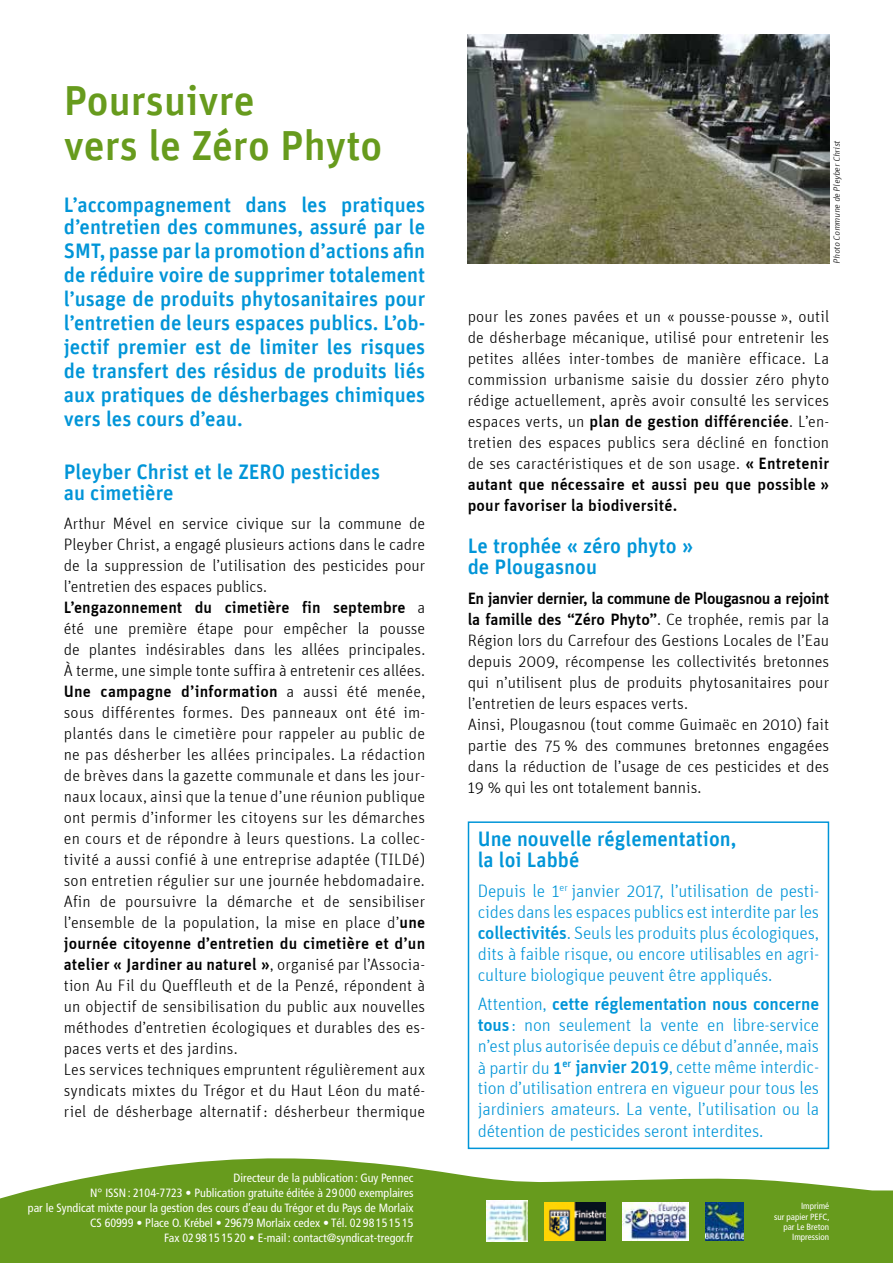
<style>
.page{position:relative;width:893px;height:1263px;background:#fff}
.page>*{position:absolute;margin:0;border:0;box-sizing:border-box;transform-origin:0 0}
.t1{font:42px/45px "Unit Medium TF";color:#679b1d}
.t2{font:21px/23.9px "Unit Medium TF";color:#0095d8}
.t3{font:300 18px/21px "Unit";letter-spacing:-.01em;color:#0095d8;text-align:justify}
.t4{font:300 16.5px/21px "Unit";letter-spacing:.01em;color:#000}
.t5{font:condensed 12px/15px "Frutiger";color:#fff;text-align:right}
.t6{font:condensed 9px/10.4px "Frutiger";color:#fff;text-align:right}
.t7{font:italic 300 9px "Unit";color:#000}
.s1{font-weight:500}
.s2{font-family:"Unit Medium TF";font-weight:400}
</style>
<div class="page">
<svg style="left:0;top:1143px;width:893px;height:120px;fill:#679b1d"></svg>
<img style="left:705px;top:1202px;width:38px;height:38px">
<img style="left:544px;top:1202px;width:61px;height:38px">
<img style="left:487px;top:1201px;width:40px;height:41px">
<img style="left:622px;top:1202px;width:66px;height:38px">
<div style="left:468px;top:821px;width:361px;height:328px;border:2px solid #0095d8"></div>
<img style="left:468px;top:34px;width:361px;height:230px">
<h1 class="t1" style="left:64px;top:77px;width:320px">Poursuivre<br>vers le Zéro Phyto</h1>
<p class="t2" style="left:64px;top:192px;width:363px;text-align:justify">L’accompagnement dans les pratiques d’entretien des communes, assuré par le SMT, passe par la promotion d’actions afin de réduire voire de supprimer totalement l’usage de produits phytosanitaires pour l’entretien de leurs espaces publics. L’ob&shy;jectif premier est de limiter les risques de transfert des résidus de produits liés aux pratiques de désherbages chimiques vers les cours d’eau.</p>
<p class="t2" style="left:64px;top:460px;width:318px;line-height:21px">Pleyber Christ et le ZERO pesticides au cimetière</p>
<p class="t4" style="left:64px;top:513px;width:363px">Arthur Mével en service civique sur la commune de Pleyber Christ, a engagé plusieurs actions dans le cadre de la suppression de l’utilisation des pesticides pour l’entretien des espaces publics.<br><span class="s1">L’engazonnement du cimetière fin septembre</span> a été une première étape pour empêcher la pousse de plantes indésirables dans les allées principales.<br>À terme, une simple tonte suffira à entretenir ces allées.<br><span class="s1">Une campagne d’information</span> a aussi été menée, sous différentes formes. Des panneaux ont été im&shy;plantés dans le cimetière pour rappeler au public de ne pas désherber les allées principales. La rédaction de brèves dans la gazette communale et dans les jour&shy;naux locaux, ainsi que la tenue d’une réunion publique ont permis d’informer les citoyens sur les démarches en cours et de répondre à leurs questions. La collec&shy;tivité a aussi confié à une entreprise adaptée (TILDé) son entretien régulier sur une journée hebdomadaire.<br>Afin de poursuivre la démarche et de sensibiliser l’ensemble de la population, la mise en place d’<span class="s1">une journée citoyenne d’entretien du cimetière et d’un atelier « Jardiner au naturel »</span>, organisé par l’Associa&shy;tion Au Fil du Queffleuth et de la Penzé, répondent à un objectif de sensibilisation du public aux nouvelles méthodes d’entretien écologiques et durables des es&shy;paces verts et des jardins.<br>Les services techniques empruntent régulièrement aux syndicats mixtes du Trégor et du Haut Léon du maté&shy;riel de désherbage alternatif: désherbeur thermique</p>
<p class="t5" style="left:28px;top:1170px;width:387px">Directeur de la publication : Guy Pennec<br>N° ISSN: 2104-7723 • Publication gratuite éditée à 29 000 exemplaires<br>par le Syndicat mixte pour la gestion des cours d’eau du Trégor et du Pays de Morlaix CS 60999 • Place O. Krébel • 29679 Morlaix cedex • Tél. 02 98 15 15 15<br>Fax 02 98 15 15 20 • E-mail : contact@syndicat-tregor.fr</p>
<p class="t7" style="left:832px;top:264px;width:126px;rotate:-90deg">Photo Commune de PleyberChrist</p>
<p class="t4" style="left:468px;top:306px;width:363px;text-align:justify">pour les zones pavées et un « pousse-pousse », outil de désherbage mécanique, utilisé pour entretenir les petites allées inter-tombes de manière efficace. La commission urbanisme saisie du dossier zéro phyto rédige actuellement, après avoir consulté les services espaces verts, un <span class="s1">plan de gestion différenciée</span>. L’en&shy;tretien des espaces publics sera décliné en fonction de ses caractéristiques et de son usage. <span class="s1">« Entretenir autant que nécessaire et aussi peu que possible » pour favoriser la biodiversité.</span></p>
<p class="t2" style="left:468px;top:535px;width:227px;line-height:21px">Le trophée « zéro phyto » de Plougasnou</p>
<p class="t4" style="left:468px;top:587px;width:363px"><span class="s1">En janvier dernier, la commune de Plougasnou a rejoint la famille des “Zéro Phyto”</span>. Ce trophée, remis par la Région lors du Carrefour des Gestions Locales de l’Eau depuis 2009, récompense les collectivités bretonnes qui n’utilisent plus de produits phytosanitaires pour l’entretien de leurs espaces verts.<br>Ainsi, Plougasnou (tout comme Guimaëc en 2010) fait partie des 75 % des communes bretonnes engagées dans la réduction de l’usage de ces pesticides et des 19 % qui les ont totalement bannis.</p>
<p class="t2" style="left:478px;top:828px;width:260px;line-height:21px">Une nouvelle réglementation, la loi Labbé</p>
<p class="t3" style="left:478px;top:880px;width:343px">Depuis le 1<sup>er</sup> janvier 2017, l’utilisation de pesti&shy;cides dans les espaces publics est interdite par les <span class="s1">collectivités</span>. Seuls les produits plus écologiques, dits à faible risque, ou encore utilisables en agri&shy;culture biologique peuvent être appliqués.</p>
<p class="t3" style="left:478px;top:993px;width:343px">Attention, <span class="s1">cette réglementation nous concerne tous</span>: non seulement la vente en libre-service n’est plus autorisée depuis ce début d’année, mais à partir du <span class="s2">1</span><sup>er</sup> <span class="s2">janvier 2019</span>, cette même interdic&shy;tion d’utilisation entrera en vigueur pour tous les jardiniers amateurs. La vente, l’utilisation ou la détention de pesticides seront interdites.</p>
<p class="t6" style="left:774px;top:1201px;width:57px">Imprimé<br>sur papier PEFC, par Le Breton<br>Impression</p>
</div>
